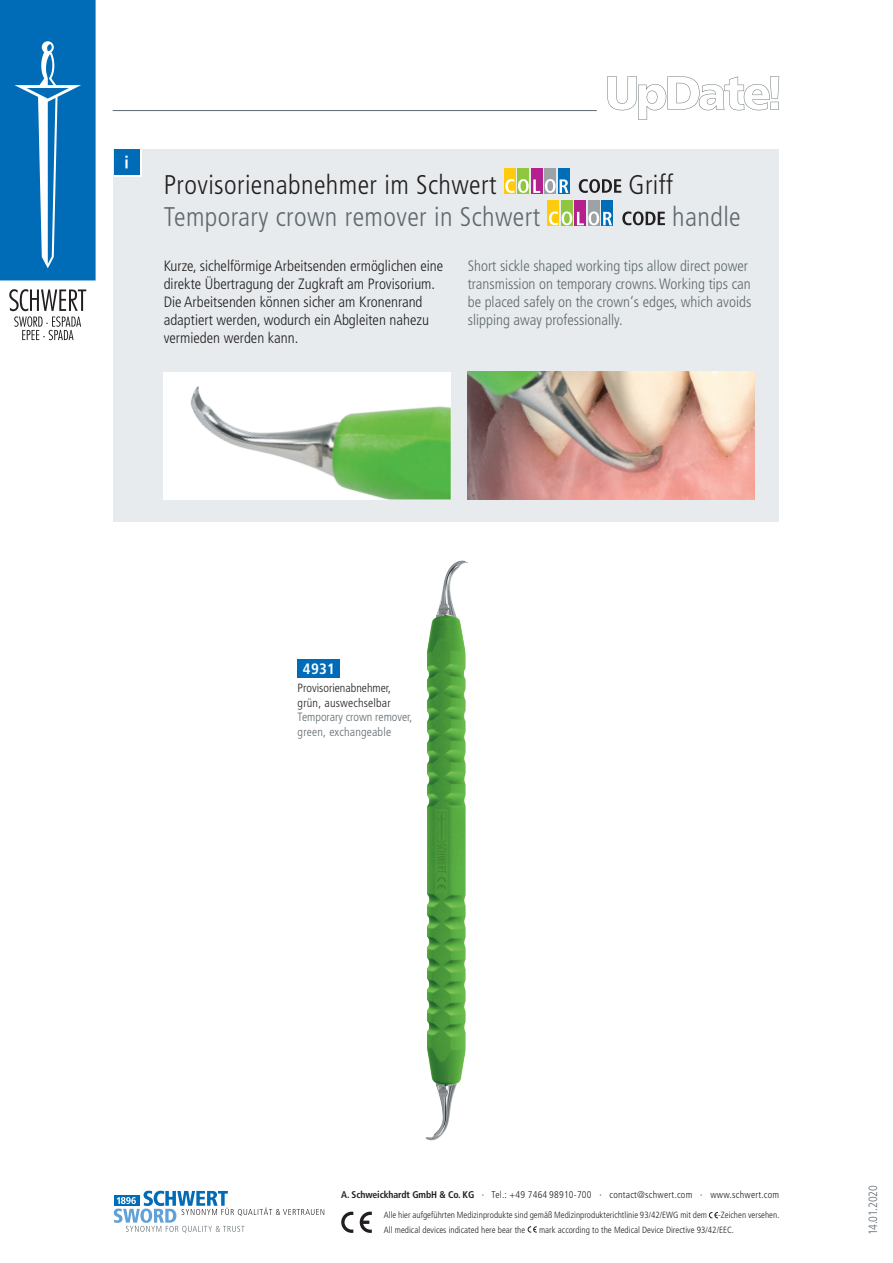
<style>
.page{position:relative;width:893px;height:1263px;background:#fff}
.page>*{position:absolute;margin:0;border:0;box-sizing:border-box;transform-origin:0 0}
.t1{font:300 condensed 27px "Frutiger LT Std";letter-spacing:.015em;color:#5f696f}
.t2{font:300 condensed 27px "Frutiger LT Std";letter-spacing:.015em;color:#231f20}
.t3{font:300 condensed 15px/18px "Frutiger LT Std";color:#231f20}
.t4{font:300 condensed 15px/18px "Frutiger LT Std";color:#5f696f}
.t5{font:700 condensed 15px "Frutiger LT Std";color:#fff}
.t6{font:300 condensed 12px/15px "Frutiger LT Std";color:#5f696f}
.t7{font:300 condensed 12px/15px "Frutiger LT Std";color:#231f20}
.t8{font:300 condensed 9.75px "Frutiger LT Std";letter-spacing:.025em;color:#231f20}
.t9{font:300 condensed 9px/14.2px "Frutiger LT Std";letter-spacing:.005em;color:#231f20}
.s1{font-weight:700}
</style>
<div class="page">
<div style="left:298px;top:659px;width:42px;height:18px;background:#006cb7"></div>
<div style="left:114px;top:149px;width:665px;height:373px;background:#e7ebed"></div>
<svg style="left:579px;top:179px;width:42px;height:14px"></svg>
<div style="left:504px;top:168px;width:12px;height:26px;background:#fecc0d"></div>
<div style="left:517px;top:168px;width:12px;height:26px;background:#8fc73f"></div>
<div style="left:531px;top:168px;width:12px;height:26px;background:#b6208e"></div>
<div style="left:544px;top:168px;width:12px;height:26px;background:#9ca2a5"></div>
<div style="left:558px;top:168px;width:12px;height:26px;background:#006db8"></div>
<svg style="left:505px;top:179px;width:63px;height:14px"></svg>
<svg style="left:622px;top:211px;width:43px;height:14px"></svg>
<div style="left:547px;top:201px;width:12px;height:25px;background:#fecc0d"></div>
<div style="left:561px;top:201px;width:12px;height:25px;background:#8fc73f"></div>
<div style="left:574px;top:201px;width:12px;height:25px;background:#b6208e"></div>
<div style="left:588px;top:201px;width:12px;height:25px;background:#9ca2a5"></div>
<div style="left:601px;top:201px;width:12px;height:25px;background:#006db8"></div>
<svg style="left:549px;top:211px;width:63px;height:14px"></svg>
<svg style="left:114px;top:149px;width:27px;height:28px"></svg>
<div style="left:114px;top:149px;width:25px;height:26px;background:#006cb7"></div>
<svg style="left:125px;top:156px;width:3px;height:12px"></svg>
<img style="left:164px;top:372px;width:287px;height:127px">
<img style="left:425px;top:560px;width:43px;height:581px">
<img style="left:468px;top:372px;width:287px;height:127px">
<div style="left:0;top:0;width:96px;height:280px;background:#006cb7"></div>
<svg style="left:14px;top:41px;width:67px;height:227px"></svg>
<svg style="left:9px;top:289px;width:77px;height:51px"></svg>
<hr style="left:113px;top:110px;width:484px;height:1px;background:#5f696f">
<svg style="left:607px;top:76px;width:172px;height:44px"></svg>
<svg style="left:114px;top:1191px;width:210px;height:42px"></svg>
<svg style="left:709px;top:1212px;width:9px;height:6px"></svg>
<svg style="left:528px;top:1226px;width:9px;height:6px"></svg>
<svg style="left:341px;top:1211px;width:12px;height:22px"></svg>
<svg style="left:360px;top:1211px;width:12px;height:22px"></svg>
<h1 class="t2" style="left:164px;top:169px;width:334px">Provisorienabnehmer im Schwert</h1>
<h1 class="t2" style="left:629px;top:169px;width:46px">Griff</h1>
<h1 class="t1" style="left:164px;top:202px;width:378px">Temporary crown remover in Schwert</h1>
<h1 class="t1" style="left:672px;top:202px;width:70px">handle</h1>
<p class="t3" style="left:164px;top:257px;width:281px">Kurze, sichelförmige Arbeitsenden ermöglichen eine direkte Übertragung der Zugkraft am Provisorium.<br>Die Arbeitsenden können sicher am Kronenrand adaptiert werden, wodurch ein Abgleiten nahezu vermieden werden kann.</p>
<p class="t4" style="left:468px;top:257px;width:285px">Short sickle shaped working tips allow direct power transmission on temporary crowns. Working tips can be placed safely on the crown‘s edges, which avoids slipping away professionally.</p>
<p class="t5" style="left:303px;top:660px;width:33px">4931</p>
<p class="t7" style="left:298px;top:680px;width:95px">Provisorienabnehmer, grün, auswechselbar</p>
<p class="t6" style="left:298px;top:710px;width:116px">Temporary crown remover, green, exchangeable</p>
<p class="t8" style="left:341px;top:1189px;width:439px"><span class="s1">A. Schweickhardt GmbH &amp; Co. KG</span> · Tel.: +49 7464 98910-700 · contact@schwert.com · www.schwert.com</p>
<p class="t9" style="left:384px;top:1208px;width:397px">Alle hier aufgeführten Medizinprodukte sind gemäß Medizinprodukterichtlinie 93/42/EWG mit dem -Zeichen versehen.<br>All medical devices indicated here bear the</p>
<p class="t9" style="left:539px;top:1222px;width:196px">mark according to the Medical Device Directive 93/42/EEC.</p>
<p class="t6" style="left:866px;top:1235px;width:51px;rotate:-90deg">14.01.2020</p>
</div>
